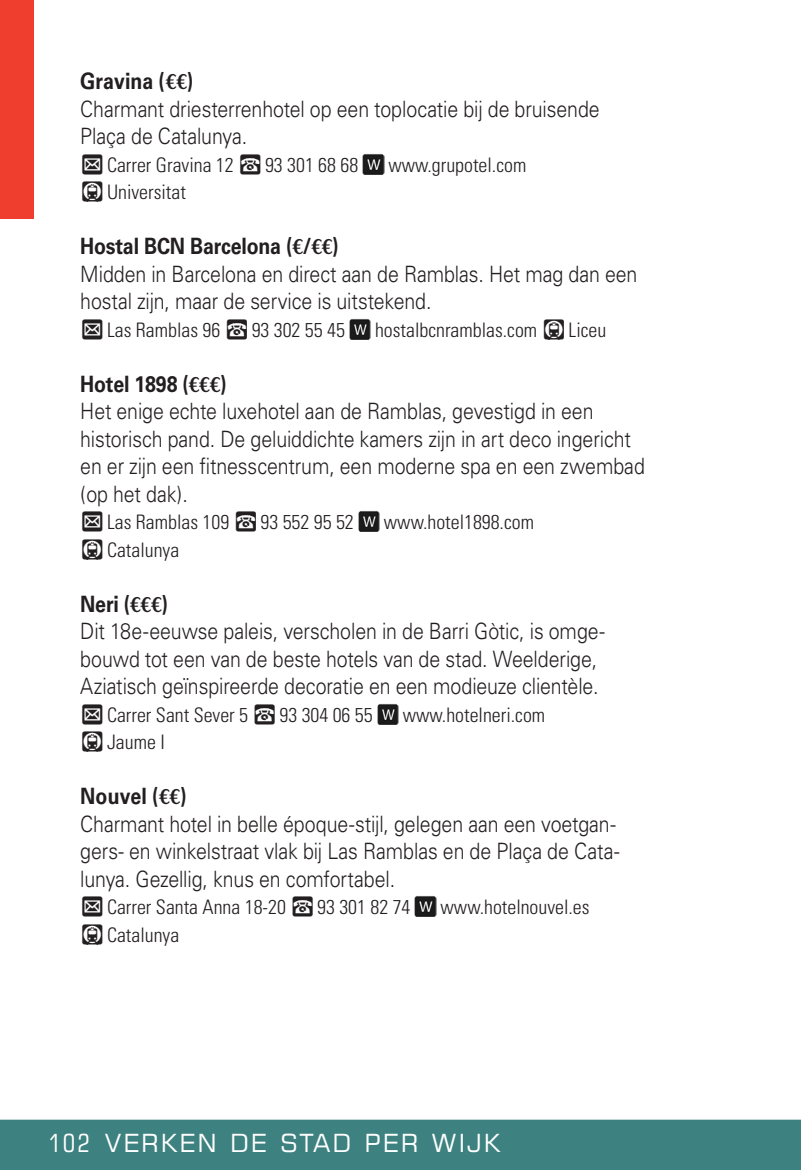
<style>
.page{position:relative;width:801px;height:1170px;background:#fff}
.page>*{position:absolute;margin:0;border:0;box-sizing:border-box;transform-origin:0 0}
.t1{font:25px "Square 721 BT";letter-spacing:.08em;color:#fff}
.t2{font:300 22.5px/27.5px "Univers";letter-spacing:-.005em;color:#231f20;scale:.87 1}
.t3{font:300 condensed 20px "Univers";color:#231f20}
.s1{font-weight:700}
.s2{font-family:"AA Euro Sans Serif";font-weight:700}
.s3{font-family:"City Pack Plus Shift";font-weight:400;font-stretch:normal}
.s4{font-stretch:condensed}
</style>
<div class="page">
<hr style="left:800px;top:1118px;width:1px;height:51px;background:#3d8280">
<div style="left:0;top:1118px;width:800px;height:51px;background:#3d8280"></div>
<div style="left:0;top:0;width:34px;height:218px;background:#ef3e2e"></div>
<img style="left:363px;top:154px;width:21px;height:20px">
<img style="left:349px;top:319px;width:22px;height:20px">
<img style="left:358px;top:511px;width:21px;height:20px">
<img style="left:377px;top:704px;width:21px;height:20px">
<img style="left:415px;top:896px;width:21px;height:20px">
<hr style="left:0;top:1117px;width:801px;height:2px;background:#fff">
<p class="t2" style="left:80px;top:67px;width:598px"><span class="s1">Gravina (</span><span class="s2">aa</span><span class="s1">)<br></span>Charmant driesterrenhotel op een toplocatie bij de bruisende<br>Plaça de Catalunya.</p>
<p class="t3" style="left:80px;top:153px;width:279px"><span class="s3">B</span>Carrer Gravina 12 <span class="s3">C</span>93 301 68 68</p>
<p class="t3" style="left:388px;top:153px;width:139px">www.grupotel.com</p>
<p class="t3" style="left:80px;top:180px;width:107px"><span class="s3">F</span>Universitat</p>
<p class="t2" style="left:80px;top:232px;width:642px"><span class="s1">Hostal BCN Barcelona (</span><span class="s2">€</span><span class="s1">/</span><span class="s2">€€</span><span class="s1">)<br></span>Midden in Barcelona en direct aan de Ramblas. Het mag dan een hostal zijn, maar de service is uitstekend.</p>
<p class="t3" style="left:80px;top:317px;width:266px"><span class="s3">B</span>Las Ramblas 96 <span class="s3">C</span>93 302 55 45</p>
<p class="t3" style="left:375px;top:317px;width:233px">hostalbcnramblas.com <span class="s3">F</span>Liceu</p>
<p class="t2" style="left:80px;top:370px;width:650px"><span class="s1">Hotel 1898 (</span><span class="s2">€€€</span><span class="s1">)<br></span>Het enige echte luxehotel aan de Ramblas, gevestigd in een historisch pand. De geluiddichte kamers zijn in art deco ingericht en er zijn een fitnesscentrum, een moderne spa en een zwembad (op het dak).</p>
<p class="t3" style="left:80px;top:510px;width:275px"><span class="s3">B</span>Las Ramblas 109 <span class="s3">C</span>93 552 95 52</p>
<p class="t3" style="left:384px;top:510px;width:152px">www.hotel1898.com</p>
<p class="t3" style="left:80px;top:537px;width:100px"><span class="s3">F</span>Catalunya</p>
<p class="t2" style="left:80px;top:590px;width:604px"><span class="s1">Neri (</span><span class="s2">€€€</span><span class="s1">)<br></span>Dit 18e-eeuwse paleis, verscholen in de Barri Gòtic, is omge&shy;bouwd tot een van de beste hotels van de stad. Weelderige, Aziatisch geïnspireerde decoratie en een modieuze clientèle.</p>
<p class="t3" style="left:80px;top:702px;width:294px"><span class="s3">B</span>Carrer Sant Sever 5 <span class="s3">C</span>93 304 06 55</p>
<p class="t3" style="left:403px;top:702px;width:144px">www.hotelneri.com</p>
<p class="t3" style="left:80px;top:730px;width:86px"><span class="s3">F</span>Jaume I</p>
<p class="t2" style="left:80px;top:782px;width:621px"><span class="s1">Nouvel (</span><span class="s2">€€</span><span class="s1">)<br></span>Charmant hotel in belle époque-stijl, gelegen aan een voetgan&shy;gers- en winkelstraat vlak bij Las Ramblas en de Plaça de Cata&shy;lunya. Gezellig, knus en comfortabel.</p>
<p class="t3" style="left:80px;top:895px;width:332px"><span class="s3">B</span>Carrer Santa Anna 18-20 <span class="s3">C</span>93 301 82 74</p>
<p class="t3" style="left:440px;top:895px;width:150px">www.hotelnouvel.es</p>
<p class="t3" style="left:80px;top:922px;width:100px"><span class="s3">F</span>Catalunya</p>
<p class="t1" style="left:48px;top:1126px;width:454px"><span class="s4">102</span> VERKEN DE STAD PER WIJK</p>
</div>
